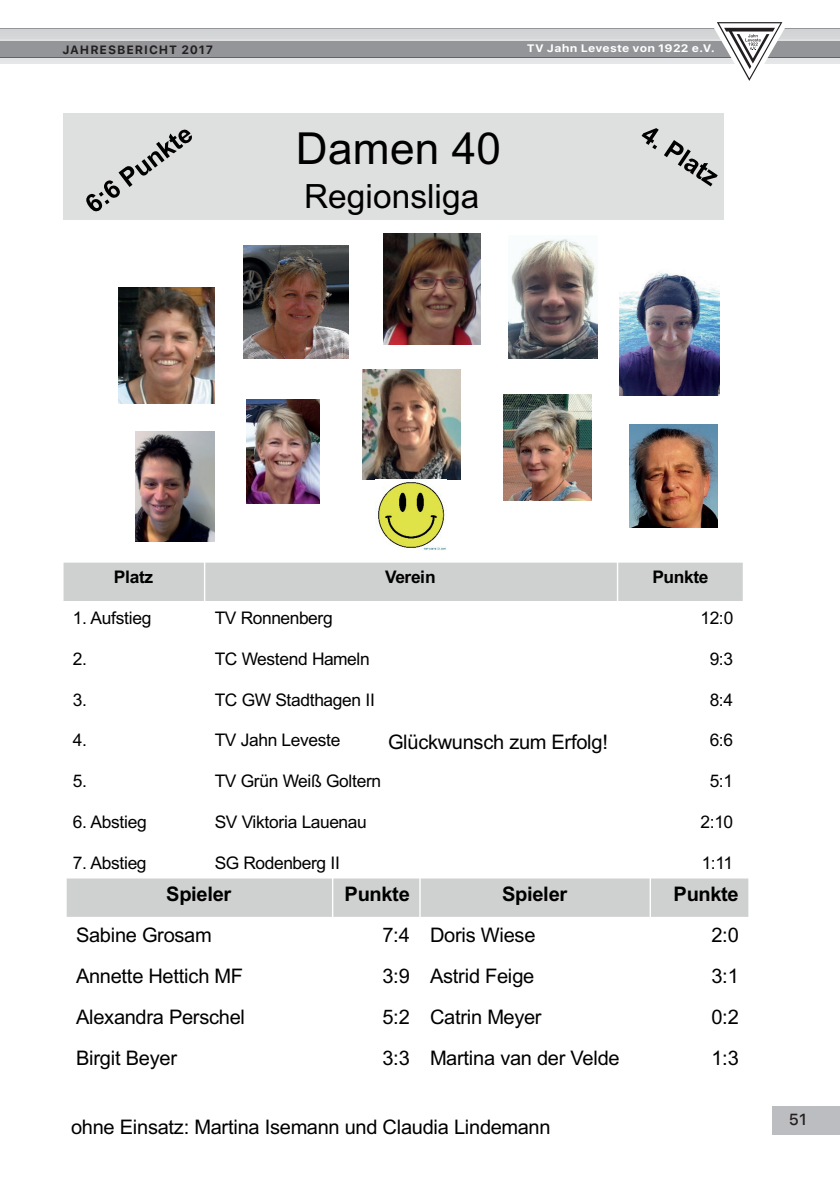
<style>
.page{position:relative;width:840px;height:1191px;background:#fff}
.page>*{position:absolute;margin:0;border:0;box-sizing:border-box;transform-origin:0 0}
.t1{font:44.2px "Arial";letter-spacing:.005em;color:#000001}
.t2{font:33.4px "Arial";color:#000001}
.t3{font:20px "Arial";letter-spacing:-.02em;color:#000001}
.t4{font:700 20px "Arial";letter-spacing:-.02em;color:#000001}
.t5{font:17.4px "Arial";letter-spacing:-.025em;color:#000001}
.t6{font:700 17.4px "Arial";letter-spacing:-.02em;color:#000001}
.t7{font:500 16px "SFUI Text";color:#231f20}
.t8{font:700 12px "SFUI Text";letter-spacing:.08em;color:#231f20}
.t9{font:700 10.8px "SFUI Text";letter-spacing:.02em;color:#fff;scale:1.11 1}
</style>
<div class="page">
<div style="left:0;top:28px;width:839px;height:12px;background:#939598"></div>
<div style="left:0;top:41px;width:839px;height:23px;background:#e4e5e7"></div>
<svg style="left:1px;top:29px;width:838px;height:11px;background:#d4d5d7"></svg>
<div style="left:0;top:41px;width:839px;height:17px;background:#636366"></div>
<div style="left:0;top:41px;width:839px;height:16px;background:#939598"></div>
<svg style="left:0;top:29px;width:1px;height:12px"></svg>
<svg style="left:708px;top:22px;width:81px;height:59px"></svg>
<div style="left:771px;top:1106px;width:68px;height:28px;background:#bcbdc0"></div>
<div style="left:63px;top:113px;width:660px;height:107px;background:#dedfdf"></div>
<img style="left:619px;top:271px;width:99px;height:125px">
<img style="left:135px;top:431px;width:80px;height:111px">
<img style="left:508px;top:239px;width:89px;height:120px">
<img style="left:503px;top:394px;width:88px;height:107px">
<img style="left:244px;top:246px;width:104px;height:113px">
<img style="left:383px;top:233px;width:97px;height:111px">
<img style="left:118px;top:287px;width:97px;height:117px">
<img style="left:247px;top:400px;width:72px;height:104px">
<img style="left:362px;top:370px;width:98px;height:109px">
<img style="left:629px;top:424px;width:88px;height:103px">
<img style="left:377px;top:480px;width:69px;height:71px">
<svg style="left:641px;top:128px;width:76px;height:58px"></svg>
<svg style="left:86px;top:129px;width:106px;height:82px"></svg>
<div style="left:63px;top:562px;width:141px;height:41px;background:#cfd1d0"></div>
<div style="left:204px;top:562px;width:413px;height:41px;background:#cfd1d0"></div>
<div style="left:617px;top:562px;width:126px;height:41px;background:#cfd1d0"></div>
<hr style="left:204px;top:561px;width:1px;height:328px;background:#fff">
<hr style="left:616px;top:561px;width:2px;height:328px;background:#fff">
<hr style="left:62px;top:601px;width:681px;height:3px;background:#fff">
<hr style="left:742px;top:561px;width:1px;height:328px;background:#fff">
<div style="left:66px;top:877px;width:266px;height:41px;background:#cfd1d0"></div>
<div style="left:332px;top:877px;width:88px;height:41px;background:#cfd1d0"></div>
<div style="left:420px;top:877px;width:230px;height:41px;background:#cfd1d0"></div>
<div style="left:650px;top:877px;width:98px;height:41px;background:#cfd1d0"></div>
<hr style="left:332px;top:877px;width:1px;height:205px;background:#fff">
<hr style="left:419px;top:877px;width:1px;height:205px;background:#fff">
<hr style="left:649px;top:877px;width:1px;height:205px;background:#fff">
<hr style="left:65px;top:917px;width:684px;height:3px;background:#fff">
<hr style="left:65px;top:877px;width:2px;height:205px;background:#fff">
<hr style="left:65px;top:877px;width:684px;height:1px;background:#fff">
<p class="t8" style="left:62px;top:41px;width:152px">JAHRESBERICHT 2017</p>
<p class="t9" style="left:526px;top:40px;width:171px">TV Jahn Leveste von 1922 e.V.</p>
<h1 class="t1" style="left:296px;top:118px;width:206px">Damen 40</h1>
<h2 class="t2" style="left:304px;top:173px;width:177px">Regionsliga</h2>
<p class="t6" style="left:114px;top:564px;width:41px">Platz</p>
<p class="t6" style="left:385px;top:564px;width:52px">Verein</p>
<p class="t6" style="left:652px;top:564px;width:58px">Punkte</p>
<p class="t5" style="left:73px;top:605px;width:80px">1. Aufstieg</p>
<p class="t5" style="left:214px;top:605px;width:119px">TV Ronnenberg</p>
<p class="t5" style="left:700px;top:605px;width:34px">12:0</p>
<p class="t5" style="left:73px;top:646px;width:16px">2.</p>
<p class="t5" style="left:214px;top:646px;width:156px">TC Westend Hameln</p>
<p class="t5" style="left:709px;top:646px;width:25px">9:3</p>
<p class="t5" style="left:73px;top:687px;width:16px">3.</p>
<p class="t5" style="left:214px;top:687px;width:162px">TC GW Stadthagen II</p>
<p class="t5" style="left:709px;top:687px;width:25px">8:4</p>
<p class="t5" style="left:73px;top:728px;width:16px">4.</p>
<p class="t5" style="left:214px;top:728px;width:127px">TV Jahn Leveste</p>
<p class="t5" style="left:709px;top:728px;width:25px">6:6</p>
<p class="t5" style="left:73px;top:769px;width:16px">5.</p>
<p class="t5" style="left:214px;top:769px;width:168px">TV Grün Weiß Goltern</p>
<p class="t5" style="left:709px;top:769px;width:25px">5:1</p>
<p class="t5" style="left:73px;top:810px;width:75px">6. Abstieg</p>
<p class="t5" style="left:214px;top:810px;width:153px">SV Viktoria Lauenau</p>
<p class="t5" style="left:700px;top:810px;width:34px">2:10</p>
<p class="t5" style="left:73px;top:851px;width:75px">7. Abstieg</p>
<p class="t5" style="left:214px;top:851px;width:127px">SG Rodenberg II</p>
<p class="t5" style="left:701px;top:851px;width:33px">1:11</p>
<p class="t4" style="left:166px;top:880px;width:67px">Spieler</p>
<p class="t4" style="left:344px;top:880px;width:67px">Punkte</p>
<p class="t4" style="left:502px;top:880px;width:67px">Spieler</p>
<p class="t4" style="left:673px;top:880px;width:67px">Punkte</p>
<p class="t3" style="left:76px;top:921px;width:137px">Sabine Grosam</p>
<p class="t3" style="left:382px;top:921px;width:154px">7:4 Doris Wiese</p>
<p class="t3" style="left:711px;top:921px;width:29px">2:0</p>
<p class="t3" style="left:76px;top:962px;width:168px">Annette Hettich MF</p>
<p class="t3" style="left:382px;top:962px;width:153px">3:9 Astrid Feige</p>
<p class="t3" style="left:711px;top:962px;width:29px">3:1</p>
<p class="t3" style="left:76px;top:1003px;width:170px">Alexandra Perschel</p>
<p class="t3" style="left:382px;top:1003px;width:161px">5:2 Catrin Meyer</p>
<p class="t3" style="left:711px;top:1003px;width:29px">0:2</p>
<p class="t3" style="left:76px;top:1044px;width:102px">Birgit Beyer</p>
<p class="t3" style="left:382px;top:1044px;width:238px">3:3 Martina van der Velde</p>
<p class="t3" style="left:711px;top:1044px;width:29px">1:3</p>
<p class="t3" style="left:388px;top:728px;width:221px">Glückwunsch zum Erfolg!</p>
<p class="t3" style="left:71px;top:1112px;width:480px">ohne Einsatz: Martina Isemann und Claudia Lindemann</p>
<p class="t7" style="left:788px;top:1108px;width:19px">51</p>
</div>
